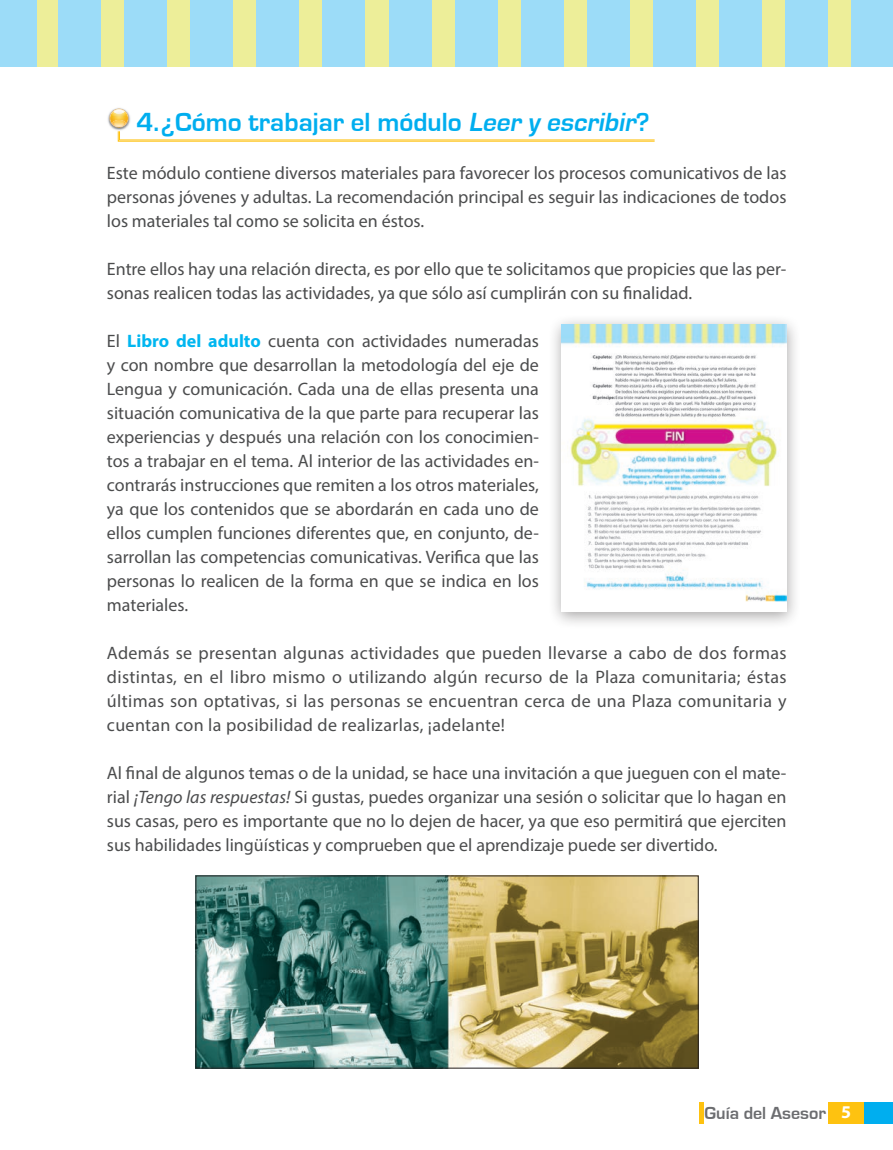
<style>
.page{position:relative;width:893px;height:1150px;background:#fff}
.page>*{position:absolute;margin:0;border:0;box-sizing:border-box;transform-origin:0 0}
.t1{font:700 27px "Eurostile";color:#00aeef}
.t2{font:18px/24px "Myriad Pro";color:#4b4c4d;text-align:justify}
.t3{font:700 18px "Eurostile";color:#6c6d70}
.s1{font-style:italic}
.s2{font-weight:700;color:#00b6f0}
.s3{font-family:"Myriad Pro";color:#fff}
</style>
<div class="page">
<div style="left:828px;top:1101px;width:65px;height:22px;background:#fec210"></div>
<hr style="left:699px;top:1101px;width:4px;height:22px;background:#fec210">
<div style="left:864px;top:1101px;width:29px;height:22px;background:#00aeef"></div>
<hr style="left:0;top:0;width:1px;height:67px;background:#9cdcf8">
<div style="left:2px;top:0;width:891px;height:67px;background:#edee99"></div>
<div style="left:2px;top:0;width:35px;height:67px;background:#9cdcf8"></div>
<div style="left:58px;top:0;width:43px;height:67px;background:#9cdcf8"></div>
<div style="left:124px;top:0;width:43px;height:67px;background:#9cdcf8"></div>
<div style="left:190px;top:0;width:43px;height:67px;background:#9cdcf8"></div>
<div style="left:257px;top:0;width:42px;height:67px;background:#9cdcf8"></div>
<div style="left:323px;top:0;width:42px;height:67px;background:#9cdcf8"></div>
<div style="left:389px;top:0;width:42px;height:67px;background:#9cdcf8"></div>
<div style="left:455px;top:0;width:42px;height:67px;background:#9cdcf8"></div>
<div style="left:521px;top:0;width:42px;height:67px;background:#9cdcf8"></div>
<div style="left:587px;top:0;width:43px;height:67px;background:#9cdcf8"></div>
<div style="left:653px;top:0;width:43px;height:67px;background:#9cdcf8"></div>
<div style="left:719px;top:0;width:43px;height:67px;background:#9cdcf8"></div>
<div style="left:785px;top:0;width:43px;height:67px;background:#9cdcf8"></div>
<div style="left:851px;top:0;width:42px;height:67px;background:#9cdcf8"></div>
<div style="left:547px;top:314px;width:254px;height:315px;background:#231f20;opacity:.4"></div>
<img style="left:562px;top:324px;width:225px;height:287px">
<img style="left:108px;top:108px;width:15px;height:16px">
<img style="left:109px;top:109px;width:3px;height:19px">
<img style="left:110px;top:111px;width:2px;height:13px">
<svg style="left:112px;top:109px;width:543px;height:32px"></svg>
<img style="left:112px;top:120px;width:14px;height:7px">
<img style="left:197px;top:877px;width:500px;height:189px">
<div style="left:195px;top:875px;width:504px;height:193px;border:1px solid #231f20"></div>
<h1 class="t1" style="left:137px;top:107px;width:514px">4.¿Cómo trabajar el módulo <span class="s1">Leer y escribir</span>?</h1>
<p class="t2" style="left:107px;top:161px;width:681px">Este módulo contiene diversos materiales para favorecer los procesos comunicativos de las personas jóvenes y adultas. La recomendación principal es seguir las indicaciones de todos los materiales tal como se solicita en éstos.</p>
<p class="t2" style="left:107px;top:257px;width:681px">Entre ellos hay una relación directa, es por ello que te solicitamos que propicies que las per&shy;sonas realicen todas las actividades, ya que sólo así cumplirán con su finalidad.</p>
<p class="t2" style="left:107px;top:329px;width:434px">El <span class="s2">Libro del adulto</span> cuenta con actividades numeradas y con nombre que desarrollan la metodología del eje de Lengua y comunicación. Cada una de ellas presenta una situación comunicativa de la que parte para recuperar las experiencias y después una relación con los conocimien&shy;tos a trabajar en el tema. Al interior de las actividades en&shy;contrarás instrucciones que remiten a los otros materiales, ya que los contenidos que se abordarán en cada uno de ellos cumplen funciones diferentes que, en conjunto, de&shy;sarrollan las competencias comunicativas. Verifica que las personas lo realicen de la forma en que se indica en los materiales.</p>
<p class="t2" style="left:107px;top:640px;width:681px">Además se presentan algunas actividades que pueden llevarse a cabo de dos formas distintas, en el libro mismo o utilizando algún recurso de la Plaza comunitaria; éstas últimas son optativas, si las personas se encuentran cerca de una Plaza comunitaria y cuentan con la posibilidad de realizarlas, ¡adelante!</p>
<p class="t2" style="left:107px;top:760px;width:681px">Al final de algunos temas o de la unidad, se hace una invitación a que jueguen con el mate&shy;rial <span class="s1">¡Tengo las respuestas!</span> Si gustas, puedes organizar una sesión o solicitar que lo hagan en sus casas, pero es importante que no lo dejen de hacer, ya que eso permitirá que ejerciten sus habilidades lingüísticas y comprueben que el aprendizaje puede ser divertido.</p>
<p class="t3" style="left:705px;top:1102px;width:148px">Guía del Asesor <span class="s3">5</span></p>
</div>
